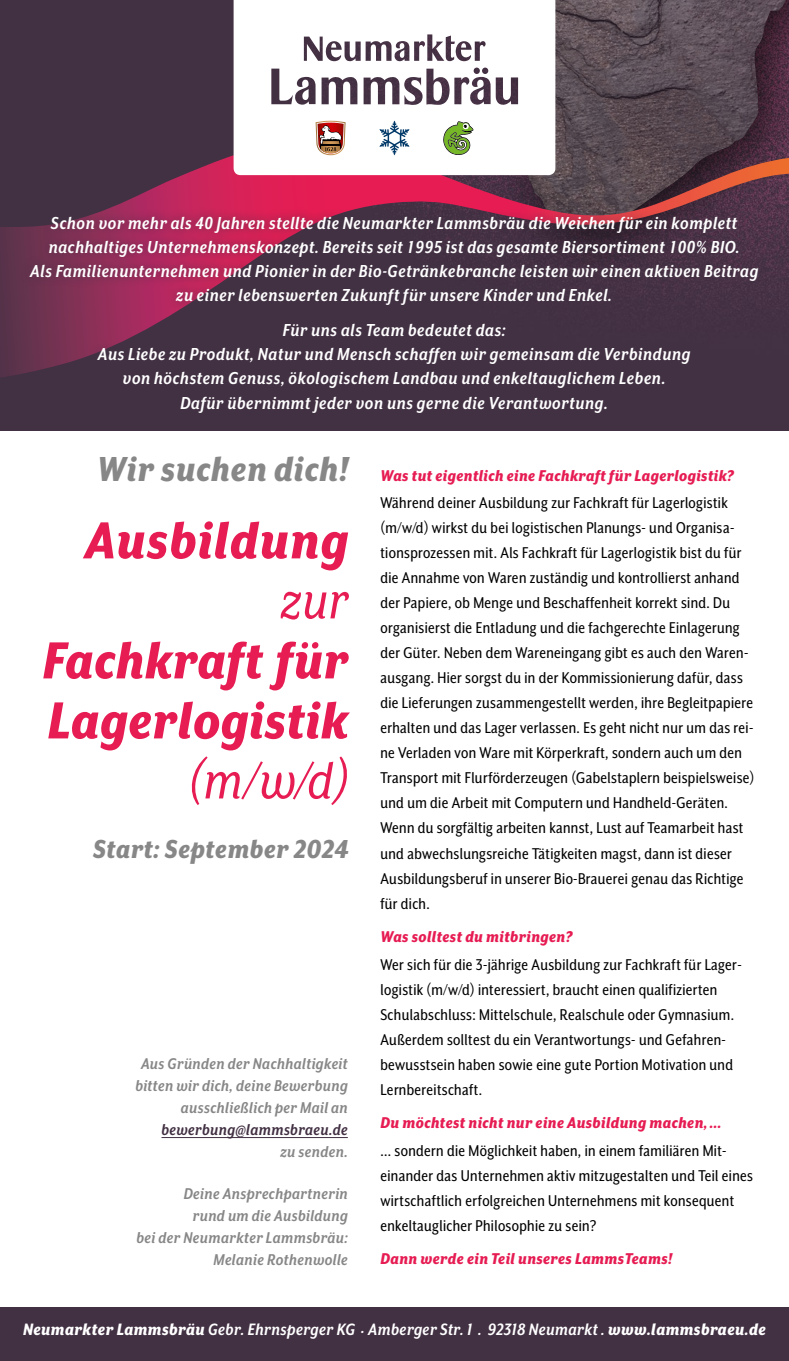
<style>
.page{position:relative;width:789px;height:1361px;background:#fff}
.page>*{position:absolute;margin:0;border:0;box-sizing:border-box;transform-origin:0 0}
.t1{font:italic 800 60px/60px "Mr Eaves XL San Nar OT";letter-spacing:.01em;color:#e61c53}
.t2{font:italic 60px "Mr Eaves XL San Nar OT";color:#e61c53}
.t3{font:italic 800 40px "Mr Eaves XL San Nar OT";letter-spacing:.02em;color:#868786}
.t4{font:italic 800 30px "Mr Eaves XL San Nar OT";letter-spacing:.02em;color:#868786}
.t5{font:italic 700 20px/24px "Mr Eaves XL San Nar OT";letter-spacing:.03em;color:#fff;text-align:center}
.t6{font:italic 700 19px "Mr Eaves XL San Nar OT";letter-spacing:.02em;color:#fff}
.t7{font:18px/25px "Mr Eaves XL San Nar OT";letter-spacing:.02em;color:#000}
.t8{font:italic 700 18px/22px "Mr Eaves XL San Nar OT";letter-spacing:.02em;color:#868786;text-align:right}
.t9{font:italic 800 18px "Mr Eaves XL San Nar OT";letter-spacing:.02em;color:#e61c53}
.t10{font:italic 700 18px "Mr Eaves XL San Nar OT";letter-spacing:.02em;color:#423043}
.s1{font-weight:800}
</style>
<div class="page">
<div style="left:0;top:0;width:788px;height:431px;background:#423043"></div>
<svg style="left:555px;top:0;width:230px;height:141px"></svg>
<svg style="left:0;top:141px;width:788px;height:236px"></svg>
<svg style="left:233px;top:0;width:322px;height:175px;background:#eae7e9"></svg>
<svg style="left:379px;top:121px;width:30px;height:34px"></svg>
<svg style="left:315px;top:121px;width:30px;height:34px"></svg>
<svg style="left:442px;top:121px;width:31px;height:35px"></svg>
<div style="left:20px;top:207px;width:747px;height:215px;background:#423043;opacity:.75"></div>
<div style="left:0;top:1307px;width:788px;height:54px;background:#423043"></div>
<hr style="left:161px;top:1137px;width:186px;height:1px;background:#423043">
<p class="t5" style="left:30px;top:211px;width:729px">Schon vor mehr als 40 Jahren stellte die Neumarkter Lammsbräu die Weichen für ein komplett nachhaltiges Unternehmenskonzept. Bereits seit 1995 ist das gesamte Biersortiment 100% BIO.<br>Als Familienunternehmen und Pionier in der Bio-Getränkebranche leisten wir einen aktiven Beitrag zu einer lebenswerten Zukunft für unsere Kinder und Enkel.</p>
<p class="t5" style="left:98px;top:318px;width:593px">Für uns als Team bedeutet das:<br>Aus Liebe zu Produkt, Natur und Mensch schaffen wir gemeinsam die Verbindung von höchstem Genuss, ökologischem Landbau und enkeltauglichem Leben.<br>Dafür übernimmt jeder von uns gerne die Verantwortung.</p>
<h2 class="t3" style="left:97px;top:449px;width:252px">Wir suchen dich!</h2>
<h1 class="t1" style="left:85px;top:510px;width:265px">Ausbildung</h1>
<h1 class="t2" style="left:281px;top:570px;width:69px">zur</h1>
<h1 class="t1" style="left:43px;top:630px;width:307px">Fachkraft für<br>Lagerlogistik</h1>
<h1 class="t2" style="left:188px;top:750px;width:161px">(m/w/d)</h1>
<h3 class="t4" style="left:93px;top:834px;width:257px">Start: September 2024</h3>
<p class="t8" style="left:135px;top:1052px;width:214px">Aus Gründen der Nachhaltigkeit bitten wir dich, deine Bewerbung ausschließlich per Mail an</p>
<p class="t10" style="left:161px;top:1120px;width:188px">bewerbung@lammsbraeu.de</p>
<p class="t8" style="left:280px;top:1140px;width:69px">zu senden.</p>
<p class="t8" style="left:136px;top:1182px;width:213px">Deine Ansprechpartnerin<br>rund um die Ausbildung<br>bei der Neumarkter Lammsbräu:<br>Melanie Rothenwolle</p>
<p class="t9" style="left:380px;top:466px;width:354px">Was tut eigentlich eine Fachkraft für Lagerlogistik?</p>
<p class="t7" style="left:380px;top:490px;width:375px">Während deiner Ausbildung zur Fachkraft für Lagerlogistik (m/w/d) wirkst du bei logistischen Planungs- und Organisa&shy;tionsprozessen mit. Als Fachkraft für Lagerlogistik bist du für die Annahme von Waren zuständig und kontrollierst anhand der Papiere, ob Menge und Beschaffenheit korrekt sind. Du organisierst die Entladung und die fachgerechte Einlagerung der Güter. Neben dem Wareneingang gibt es auch den Waren&shy;ausgang. Hier sorgst du in der Kommissionierung dafür, dass die Lieferungen zusammengestellt werden, ihre Begleitpapiere erhalten und das Lager verlassen. Es geht nicht nur um das rei&shy;ne Verladen von Ware mit Körperkraft, sondern auch um den Transport mit Flurförderzeugen (Gabelstaplern beispielsweise) und um die Arbeit mit Computern und Handheld-Geräten.<br>Wenn du sorgfältig arbeiten kannst, Lust auf Teamarbeit hast und abwechslungsreiche Tätigkeiten magst, dann ist dieser Ausbildungsberuf in unserer Bio-Brauerei genau das Richtige für dich.</p>
<p class="t9" style="left:380px;top:927px;width:193px">Was solltest du mitbringen?</p>
<p class="t7" style="left:380px;top:952px;width:363px">Wer sich für die 3-jährige Ausbildung zur Fachkraft für Lager&shy;logistik (m/w/d) interessiert, braucht einen qualifizierten Schulabschluss: Mittelschule, Realschule oder Gymnasium.<br>Außerdem solltest du ein Verantwortungs- und Gefahren&shy;bewusstsein haben sowie eine gute Portion Motivation und Lernbereitschaft.</p>
<p class="t9" style="left:380px;top:1113px;width:342px">Du möchtest nicht nur eine Ausbildung machen, ...</p>
<p class="t7" style="left:380px;top:1138px;width:374px">... sondern die Möglichkeit haben, in einem familiären Mit&shy;einander das Unternehmen aktiv mitzugestalten und Teil eines wirtschaftlich erfolgreichen Unternehmens mit konsequent enkeltauglicher Philosophie zu sein?</p>
<p class="t9" style="left:380px;top:1250px;width:293px">Dann werde ein Teil unseres LammsTeams!</p>
<p class="t6" style="left:23px;top:1320px;width:744px"><span class="s1">Neumarkter Lammsbräu</span> Gebr. Ehrnsperger KG . Amberger Str. 1 . 92318 Neumarkt . <span class="s1">www.lammsbraeu.de</span></p>
</div>
